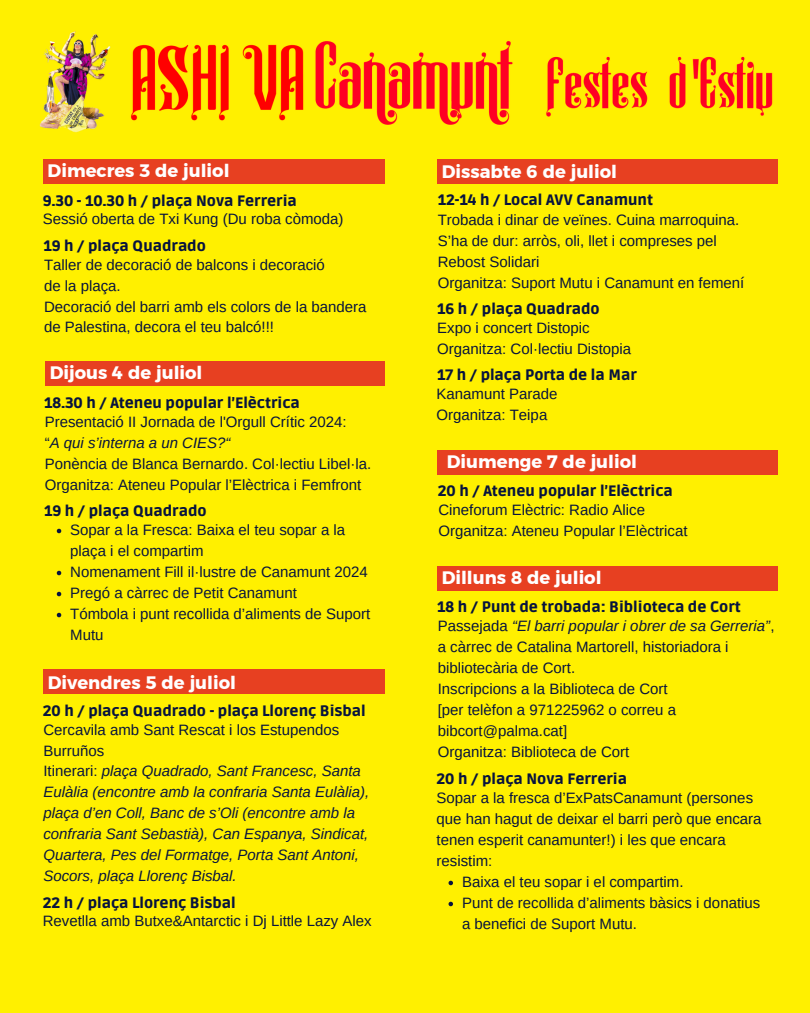
<style>
.page{position:relative;width:810px;height:1013px;background:#fff}
.page>*{position:absolute;margin:0;border:0;box-sizing:border-box;transform-origin:0 0}
.t1{font:18px "Kief Montaser Bold";color:#fff}
.t2{font:15px/21px "Arimo";color:#07133e}
.t3{font:900 15px "Ruda";color:#07133e}
.t4{font:italic 15px/21px "Arimo";color:#07133e}
.s1{font-style:normal}
.s2{font-style:italic}
</style>
<div class="page">
<div style="left:0;top:0;width:810px;height:1012px;background:#fff000"></div>
<img style="left:19px;top:28px;width:771px;height:117px">
<div style="left:43px;top:669px;width:341px;height:25px;background:#e74021"></div>
<div style="left:43px;top:159px;width:341px;height:24px;background:#e74021"></div>
<div style="left:45px;top:361px;width:339px;height:25px;background:#e74021"></div>
<svg style="left:57px;top:528px;width:4px;height:5px"></svg>
<svg style="left:57px;top:570px;width:4px;height:5px"></svg>
<svg style="left:57px;top:591px;width:4px;height:5px"></svg>
<svg style="left:57px;top:612px;width:4px;height:5px"></svg>
<div style="left:437px;top:159px;width:341px;height:24px;background:#e74021"></div>
<div style="left:438px;top:450px;width:340px;height:24px;background:#e74021"></div>
<div style="left:437px;top:566px;width:341px;height:24px;background:#e74021"></div>
<svg style="left:449px;top:880px;width:4px;height:5px"></svg>
<svg style="left:449px;top:901px;width:4px;height:5px"></svg>
<p class="t1" style="left:48px;top:160px;width:183px">Dimecres 3 de juliol</p>
<h1 class="t2" style="left:43px;top:209px;width:302px">Sessió oberta de Txi Kung (Du roba còmoda)</h1>
<h1 class="t3" style="left:43px;top:192px;width:256px">9.30 - 10.30 h / plaça Nova Ferreria</h1>
<p class="t3" style="left:43px;top:237px;width:164px">19 h / plaça Quadrado</p>
<p class="t2" style="left:44px;top:254px;width:282px">Taller de decoració de balcons i decoració</p>
<h2 class="t2" style="left:44px;top:275px;width:78px">de la plaça.</h2>
<p class="t2" style="left:44px;top:296px;width:324px;line-height:20.7px">Decoració del barri amb els colors de la bandera de Palestina, decora el teu balcó!!!</p>
<p class="t1" style="left:50px;top:362px;width:154px">Dijous 4 de juliol</p>
<p class="t3" style="left:44px;top:394px;width:257px">18.30 h / Ateneu popular l’Elèctrica</p>
<h2 class="t2" style="left:45px;top:411px;width:303px">Presentació II Jornada de l'Orgull Crític 2024:</h2>
<p class="t4" style="left:45px;top:432px;width:187px"><span class="s1">“</span>A qui s’interna a un CIES?“</p>
<h2 class="t2" style="left:45px;top:453px;width:328px">Ponència de Blanca Bernardo. Col·lectiu Libel·la.</h2>
<p class="t2" style="left:45px;top:474px;width:318px">Organitza: Ateneu Popular l’Elèctrica i Femfront</p>
<p class="t3" style="left:44px;top:502px;width:164px">19 h / plaça Quadrado</p>
<p class="t2" style="left:70px;top:519px;width:276px">Sopar a la Fresca: Baixa el teu sopar a la plaça i el compartim</p>
<p class="t2" style="left:70px;top:561px;width:299px">Nomenament Fill il·lustre de Canamunt 2024</p>
<h1 class="t2" style="left:70px;top:582px;width:228px">Pregó a càrrec de Petit Canamunt</h1>
<h2 class="t2" style="left:70px;top:603px;width:301px">Tómbola i punt recollida d’aliments de Suport<br>Mutu</h2>
<p class="t1" style="left:48px;top:671px;width:190px">Divendres 5 de juliol</p>
<h1 class="t2" style="left:43px;top:719px;width:297px">Cercavila amb Sant Rescat i los Estupendos<br>Burruños</h1>
<h2 class="t3" style="left:43px;top:702px;width:325px">20 h / plaça Quadrado - plaça Llorenç Bisbal</h2>
<p class="t4" style="left:43px;top:760px;width:327px"><span class="s1">Itinerari:</span> plaça Quadrado, Sant Francesc, Santa Eulàlia (encontre amb la confraria Santa Eulàlia), plaça d’en Coll, Banc de s’Oli (encontre amb la confraria Sant Sebastià), Can Espanya, Sindicat, Quartera, Pes del Formatge, Porta Sant Antoni, Socors, plaça Llorenç Bisbal.</p>
<p class="t3" style="left:43px;top:893px;width:195px">22 h / plaça Llorenç Bisbal</p>
<p class="t2" style="left:43px;top:910px;width:331px">Revetlla amb Butxe&amp;Antarctic i Dj Little Lazy Alex</p>
<h2 class="t1" style="left:442px;top:160px;width:177px">Dissabte 6 de juliol</h2>
<p class="t3" style="left:438px;top:191px;width:217px">12-14 h / Local AVV Canamunt</p>
<h2 class="t2" style="left:438px;top:209px;width:303px">Trobada i dinar de veïnes. Cuina marroquina.</h2>
<p class="t2" style="left:438px;top:230px;width:281px">S’ha de dur: arròs, oli, llet i compreses pel</p>
<p class="t2" style="left:438px;top:251px;width:103px">Rebost Solidari</p>
<h2 class="t2" style="left:438px;top:272px;width:308px">Organitza: Suport Mutu i Canamunt en femení</h2>
<p class="t3" style="left:437px;top:300px;width:164px">16 h / plaça Quadrado</p>
<p class="t2" style="left:437px;top:317px;width:154px">Expo i concert Distopic</p>
<h2 class="t2" style="left:437px;top:338px;width:196px">Organitza: Col·lectiu Distopia</h2>
<p class="t3" style="left:437px;top:366px;width:201px">17 h / plaça Porta de la Mar</p>
<p class="t2" style="left:437px;top:383px;width:122px">Kanamunt Parade</p>
<p class="t2" style="left:437px;top:404px;width:112px">Organitza: Teipa</p>
<p class="t1" style="left:447px;top:451px;width:192px">Diumenge 7 de juliol</p>
<h2 class="t3" style="left:438px;top:482px;width:237px">20 h / Ateneu popular l’Elèctrica</h2>
<p class="t2" style="left:438px;top:499px;width:208px">Cineforum Elèctric: Radio Alice</p>
<h1 class="t2" style="left:438px;top:520px;width:251px">Organitza: Ateneu Popular l’Elèctricat</h1>
<p class="t1" style="left:442px;top:567px;width:161px">Dilluns 8 de juliol</p>
<h1 class="t2" style="left:438px;top:615px;width:338px">Passejada <span class="s2">“El barri popular i obrer de sa Gerreria”</span>, a càrrec de Catalina Martorell, historiadora i bibliotecària de Cort.</h1>
<h2 class="t2" style="left:438px;top:678px;width:231px">Inscripcions a la Biblioteca de Cort</h2>
<p class="t2" style="left:438px;top:699px;width:240px">[per telèfon a 971225962 o correu a bibcort@palma.cat]</p>
<p class="t2" style="left:438px;top:741px;width:193px">Organitza: Biblioteca de Cort</p>
<p class="t3" style="left:437px;top:598px;width:305px">18 h / Punt de trobada: Biblioteca de Cort</p>
<p class="t3" style="left:437px;top:770px;width:192px">20 h / plaça Nova Ferreria</p>
<p class="t2" style="left:437px;top:787px;width:327px">Sopar a la fresca d’ExPatsCanamunt (persones que han hagut de deixar el barri però que encara tenen esperit canamunter!) i les que encara resistim:</p>
<h2 class="t2" style="left:462px;top:871px;width:223px">Baixa el teu sopar i el compartim.</h2>
<p class="t2" style="left:462px;top:892px;width:300px">Punt de recollida d’aliments bàsics i donatius a benefici de Suport Mutu.</p>
</div>
